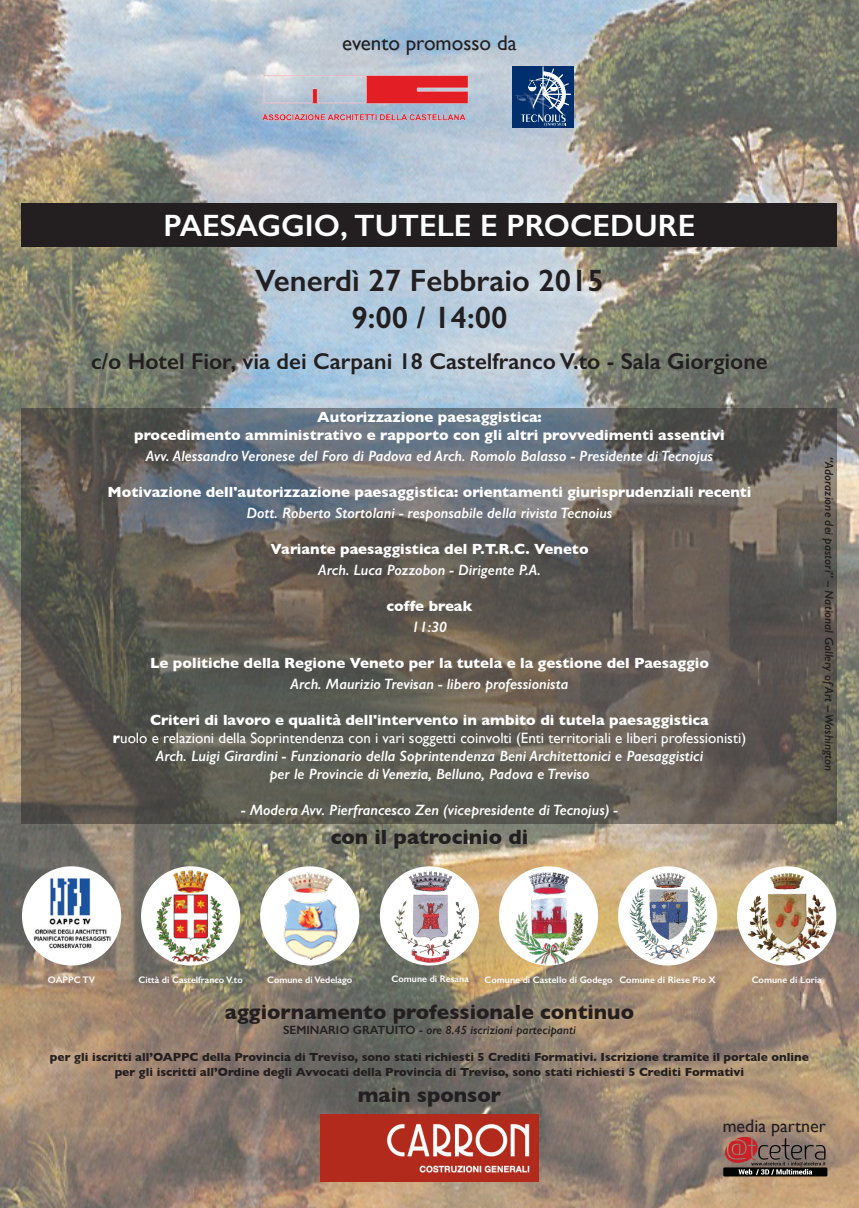
<style>
.page{position:relative;width:859px;height:1208px;background:#fff}
.page>*{position:absolute;margin:0;border:0;box-sizing:border-box;transform-origin:0 0}
.t1{font:600 31px/37.2px "Gill Sans";color:#231f20;text-align:center}
.t2{font:600 31px "Gill Sans";color:#fff}
.t3{font:600 23px "Gill Sans";color:#231f20}
.t4{font:700 21px "Gill Sans";color:#231f20}
.t5{font:21px "Gill Sans";color:#231f20}
.t6{font:18px "Gill Sans";color:#231f20}
.t7{font:italic 600 15px/18px "Gill Sans";color:#fff;text-align:center}
.t8{font:700 15px/18px "Gill Sans";color:#fff;text-align:center}
.t9{font:700 12px/14.4px "Gill Sans";color:#231f20;text-align:center}
.t10{font:italic 600 12px "Gill Sans";color:#231f20}
.t11{font:600 9.5px "Gill Sans";color:#fff}
.s1{font-weight:700;font-style:normal}
.s2{font-weight:400;font-style:normal}
.s3{font-style:normal}
</style>
<div class="page">
<img style="left:0;top:0;width:859px;height:1208px">
<div style="left:22px;top:203px;width:815px;height:44px;background:#231f20"></div>
<svg style="left:22px;top:408px;width:815px;height:415px;background:#625f5a"></svg>
<img style="left:492px;top:69px;width:83px;height:63px">
<svg style="left:521px;top:66px;width:50px;height:60px;background:#3e6290"></svg>
<img style="left:257px;top:74px;width:232px;height:49px">
<div style="left:22px;top:866px;width:99px;height:99px;background:#fff;border-radius:50%"></div>
<div style="left:260px;top:866px;width:99px;height:99px;background:#fff;border-radius:50%"></div>
<div style="left:380px;top:866px;width:99px;height:99px;background:#fff;border-radius:50%"></div>
<div style="left:499px;top:866px;width:99px;height:99px;background:#fff;border-radius:50%"></div>
<div style="left:618px;top:866px;width:99px;height:99px;background:#fff;border-radius:50%"></div>
<div style="left:737px;top:866px;width:99px;height:99px;background:#fff;border-radius:50%"></div>
<img style="left:134px;top:867px;width:112px;height:96px">
<img style="left:280px;top:871px;width:62px;height:92px">
<img style="left:515px;top:872px;width:67px;height:92px">
<img style="left:26px;top:869px;width:93px;height:93px">
<img style="left:395px;top:871px;width:70px;height:91px">
<img style="left:747px;top:873px;width:81px;height:90px">
<img style="left:625px;top:872px;width:85px;height:88px">
<img style="left:320px;top:1114px;width:219px;height:67px">
<svg style="left:723px;top:1167px;width:104px;height:9px"></svg>
<svg style="left:723px;top:1136px;width:102px;height:38px;background:#7e5c56"></svg>
<h3 class="t5" style="left:342px;top:34px;width:176px">evento promosso da</h3>
<h1 class="t2" style="left:163px;top:215px;width:533px">PAESAGGIO, TUTELE E PROCEDURE</h1>
<h1 class="t1" style="left:255px;top:265px;width:350px">Venerdì 27 Febbraio 2015<br>9:00 / 14:00</h1>
<h2 class="t3" style="left:91px;top:353px;width:678px">c/o Hotel Fior, via dei Carpani 18 Castelfranco V.to - Sala Giorgione</h2>
<p class="t8" style="left:134px;top:409px;width:592px">Autorizzazione paesaggistica:<br>procedimento amministrativo e rapporto con gli altri provvedimenti assentivi</p>
<p class="t7" style="left:146px;top:448px;width:569px">Avv. Alessandro Veronese del Foro di Padova ed Arch. Romolo Balasso - Presidente di Tecnojus</p>
<p class="t8" style="left:107px;top:484px;width:646px">Motivazione dell'autorizzazione paesaggistica: orientamenti giurisprudenziali recenti</p>
<p class="t7" style="left:247px;top:505px;width:367px">Dott. Roberto Stortolani - responsabile della rivista Tecnoius</p>
<p class="t8" style="left:270px;top:541px;width:320px">Variante paesaggistica del P.T.R.C. Veneto</p>
<p class="t7" style="left:318px;top:562px;width:224px">Arch. Luca Pozzobon - Dirigente P.A.</p>
<p class="t8" style="left:387px;top:598px;width:87px">coffe break</p>
<p class="t7" style="left:412px;top:619px;width:37px">11:30</p>
<p class="t8" style="left:150px;top:655px;width:560px">Le politiche della Regione Veneto per la tutela e la gestione del Paesaggio</p>
<p class="t7" style="left:291px;top:676px;width:279px">Arch. Maurizio Trevisan - libero professionista</p>
<p class="t7" style="left:113px;top:712px;width:635px"><span class="s1">Criteri di lavoro e qualità dell'intervento in ambito di tutela paesaggistica<br>r</span><span class="s2">uolo e relazioni della Soprintendenza con i vari soggetti coinvolti (Enti territoriali e liberi professionisti)<br></span>Arch. Luigi Girardini - Funzionario della Soprintendenza Beni Architettonici e Paesaggistici<br>per le Provincie di Venezia, Belluno, Padova e Treviso</p>
<p class="t7" style="left:241px;top:802px;width:378px">- Modera Avv. Pierfrancesco Zen (vicepresidente di Tecnojus) -</p>
<h3 class="t4" style="left:331px;top:828px;width:199px">con il patrocinio di</h3>
<p class="t10" style="left:833px;top:457px;width:315px;rotate:90deg">“Adorazione dei pastori” – National Gallery of Art – Washington</p>
<p class="t11" style="left:48px;top:976px;width:49px">OAPPC TV</p>
<p class="t11" style="left:138px;top:976px;width:106px">Città di Castelfranco V.to</p>
<p class="t11" style="left:267px;top:976px;width:87px">Comune di Vedelago</p>
<p class="t11" style="left:392px;top:976px;width:79px">Comune di Resana</p>
<p class="t11" style="left:484px;top:976px;width:233px">Comune di Castello di Godego Comune di Riese Pio X</p>
<p class="t11" style="left:752px;top:976px;width:71px">Comune di Loria</p>
<h3 class="t4" style="left:225px;top:1003px;width:411px">aggiornamento professionale continuo</h3>
<p class="t10" style="left:283px;top:1025px;width:294px"><span class="s3">SEMINARIO GRATUITO -</span> ore 8.45 iscrizioni partecipanti</p>
<p class="t9" style="left:50px;top:1051px;width:760px">per gli iscritti all’OAPPC della Provincia di Treviso, sono stati richiesti 5 Crediti Formativi. Iscrizione tramite il portale online per gli iscritti all’Ordine degli Avvocati della Provincia di Treviso, sono stati richiesti 5 Crediti Formativi</p>
<h3 class="t4" style="left:358px;top:1086px;width:145px">main sponsor</h3>
<p class="t6" style="left:723px;top:1118px;width:105px">media partner</p>
</div>
